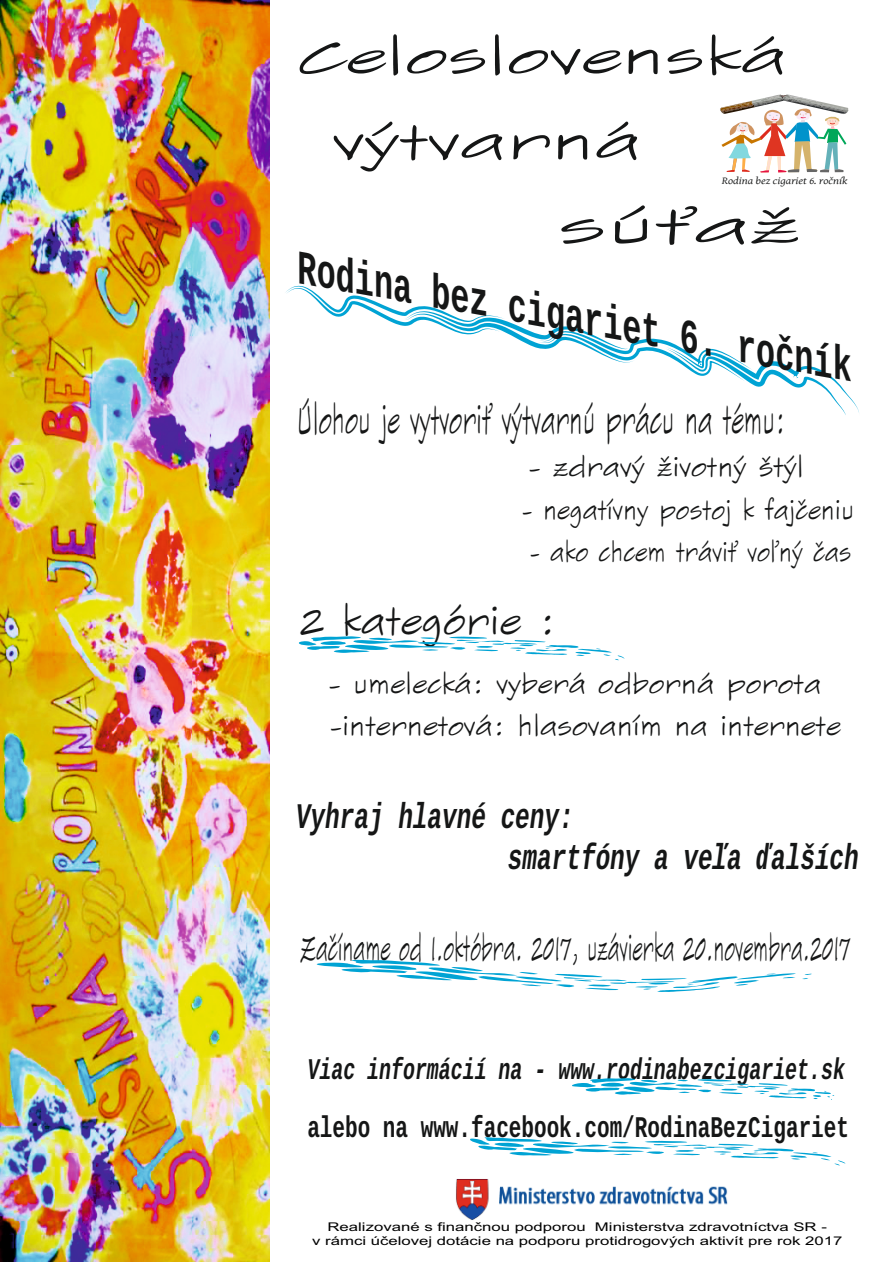
<style>
.page{position:relative;width:893px;height:1263px;background:#fff}
.page>*{position:absolute;margin:0;border:0;box-sizing:border-box;transform-origin:0 0}
.t1{font:48px/84.4px "Sketch Flow Print";color:#151616;scale:1.53 1}
.t2{font:italic 700 47.55px "Liberation Mono";color:#151616;scale:.68 1}
.t3{font:39.75px "Sketch Flow Print";color:#151616;scale:.57 1}
.t4{font:39px "Sketch Flow Print";color:#151616}
.t5{font:36px "Sketch Flow Print";color:#151616;scale:.51 1}
.t6{font:italic 700 36px/40.8px "Liberation Mono";color:#151616;scale:.68 1}
.t7{font:italic 700 30px "Liberation Mono";color:#151616;scale:.66 1}
.t8{font:700 30px "Liberation Mono";color:#151616;scale:.7 1}
.t9{font:27px "Sketch Flow Print";color:#151616}
.t10{font:27px "Sketch Flow Print";color:#151616;scale:.87 1}
.t11{font:27px "Sketch Flow Print";color:#151616;scale:.83 1}
.t12{font:12px/13.4px "Arial";color:#000;text-align:center;scale:1.4 1}
.t13{font:italic 10.2px "Gentium Basic";color:#151616;scale:1.17 1}
</style>
<div class="page">
<svg style="left:285px;top:285px;width:574px;height:130px"></svg>
<img style="left:0;top:0;width:270px;height:1261px">
<img style="left:456px;top:1179px;width:272px;height:41px">
<svg style="left:720px;top:94px;width:128px;height:78px"></svg>
<svg style="left:299px;top:636px;width:326px;height:24px"></svg>
<svg style="left:572px;top:1078px;width:262px;height:22px"></svg>
<svg style="left:470px;top:1137px;width:375px;height:28px"></svg>
<svg style="left:316px;top:959px;width:496px;height:33px"></svg>
<h1 class="t1" style="left:298px;top:17px;width:322px">Celoslovenská</h1>
<h1 class="t1" style="left:558px;top:103px;width:160px;text-indent:-226px">výtvarná súťaž</h1>
<p class="t13" style="left:722px;top:175px;width:109px">Rodina bez cigariet 6. ročník</p>
<h2 class="t2" style="left:303px;top:254px;width:829px;rotate:10deg">Rodina bez cigariet 6. ročník</h2>
<h3 class="t3" style="left:297px;top:401px;width:859px">Úlohou je vytvoriť výtvarnú prácu na tému:</h3>
<h3 class="t9" style="left:528px;top:454px;width:277px">- zdravý životný štýl</h3>
<h3 class="t10" style="left:522px;top:497px;width:384px">- negatívny postoj k fajčeniu</h3>
<h3 class="t11" style="left:530px;top:540px;width:389px">- ako chcem tráviť voľný čas</h3>
<h3 class="t4" style="left:299px;top:603px;width:258px">2 kategórie :</h3>
<h3 class="t9" style="left:328px;top:671px;width:494px">- umelecká: vyberá odborná porota</h3>
<h3 class="t9" style="left:330px;top:714px;width:512px">-internetová: hlasovaním na internete</h3>
<h3 class="t6" style="left:508px;top:800px;width:518px;text-indent:-212px">Vyhraj hlavné ceny:<br>smartfóny a veľa ďalších</h3>
<h3 class="t5" style="left:301px;top:931px;width:1081px">Začíname od 1.októbra. 2017, uzávierka 20.novembra.2017</h3>
<h3 class="t7" style="left:308px;top:1060px;width:816px">Viac informácií na - www.rodinabezcigariet.sk</h3>
<h3 class="t8" style="left:307px;top:1117px;width:775px">alebo na www.facebook.com/RodinaBezCigariet</h3>
<p class="t12" style="left:312px;top:1221px;width:380px">Realizované s finančnou podporou Ministerstva zdravotníctva SR -<br>v rámci účelovej dotácie na podporu protidrogových aktivít pre rok 2017</p>
</div>
